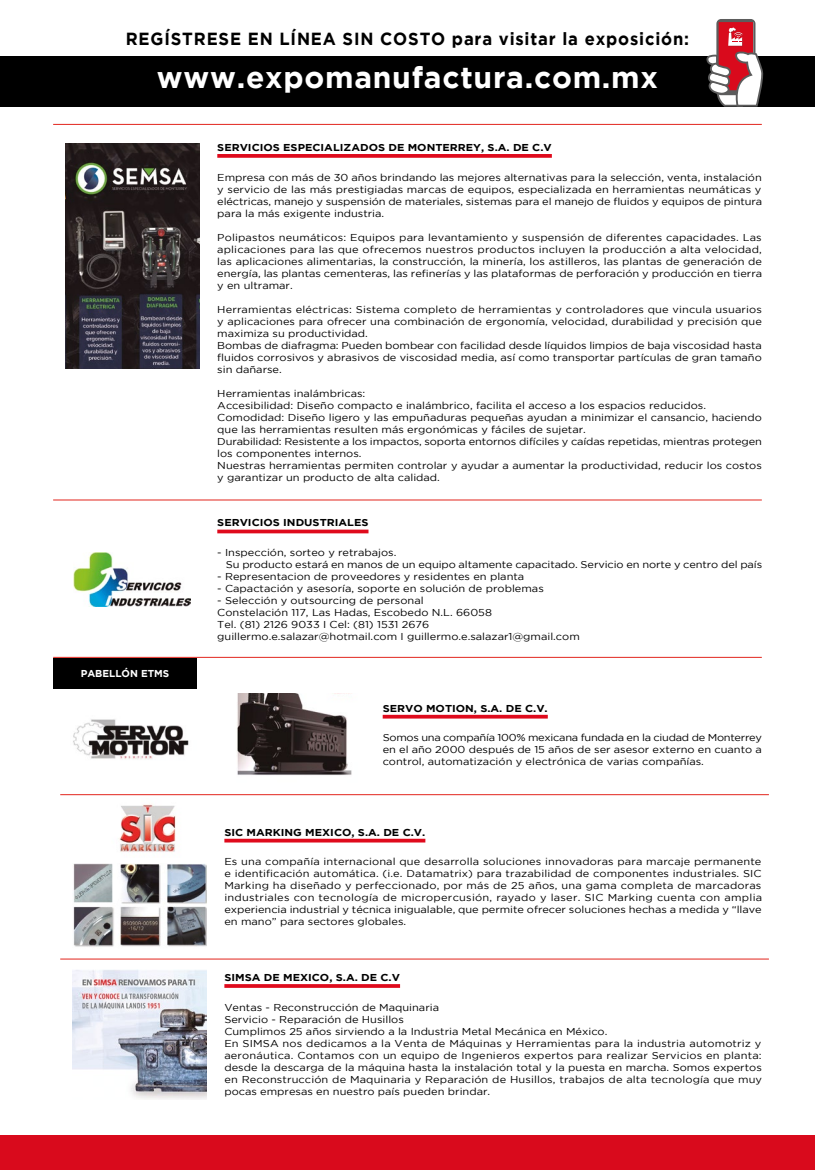
<style>
.page{position:relative;width:815px;height:1170px;background:#fff}
.page>*{position:absolute;margin:0;border:0;box-sizing:border-box;transform-origin:0 0}
.t1{font:700 30px "Gotham";letter-spacing:.025em;color:#fff}
.t2{font:700 17.5px "Gotham";letter-spacing:.05em;color:#000;scale:.95 1}
.t3{font:10px/12px "Gotham";color:#000;scale:1.1 1}
.t4{font:700 10px "Gotham";color:#000;scale:1.1 1}
.t5{font:700 10px "Gotham";color:#fff}
</style>
<div class="page">
<div style="left:0;top:1134px;width:815px;height:35px;background:#d90a1c"></div>
<div style="left:0;top:56px;width:815px;height:51px;background:#000"></div>
<svg style="left:706px;top:19px;width:57px;height:88px"></svg>
<div style="left:53px;top:657px;width:144px;height:31px;background:#000"></div>
<hr style="left:53px;top:124px;width:709px;height:1px;background:#e2251d">
<hr style="left:53px;top:499px;width:709px;height:1px;background:#e2251d">
<hr style="left:60px;top:794px;width:709px;height:1px;background:#e2251d">
<hr style="left:60px;top:958px;width:709px;height:1px;background:#e2251d">
<hr style="left:53px;top:657px;width:709px;height:1px;background:#e2251d">
<svg style="left:217px;top:154px;width:335px;height:4px"></svg>
<svg style="left:217px;top:529px;width:151px;height:4px"></svg>
<svg style="left:224px;top:838px;width:201px;height:4px"></svg>
<hr style="left:224px;top:984px;width:176px;height:3px;background:#df0a1c">
<svg style="left:383px;top:714px;width:165px;height:4px"></svg>
<img style="left:66px;top:144px;width:133px;height:224px">
<img style="left:74px;top:553px;width:117px;height:53px">
<img style="left:118px;top:804px;width:58px;height:48px">
<img style="left:73px;top:863px;width:133px;height:84px">
<img style="left:73px;top:969px;width:133px;height:129px">
<img style="left:73px;top:719px;width:116px;height:41px">
<img style="left:237px;top:693px;width:115px;height:82px">
<h2 class="t2" style="left:126px;top:28px;width:594px">REGÍSTRESE EN LÍNEA SIN COSTO para visitar la exposición:</h2>
<h1 class="t1" style="left:157px;top:60px;width:503px">www.expomanufactura.com.mx</h1>
<p class="t5" style="left:81px;top:667px;width:90px">PABELLÓN ETMS</p>
<p class="t4" style="left:217px;top:141px;width:306px">SERVICIOS ESPECIALIZADOS DE MONTERREY, S.A. DE C.V</p>
<p class="t3" style="left:217px;top:171px;width:497px;text-align:justify">Empresa con más de 30 años brindando las mejores alternativas para la selección, venta, instalación y servicio de las más prestigiadas marcas de equipos, especializada en herramientas neumáticas y eléctricas, manejo y suspensión de materiales, sistemas para el manejo de fluidos y equipos de pintura para la más exigente industria.</p>
<p class="t3" style="left:217px;top:231px;width:497px;text-align:justify">Polipastos neumáticos: Equipos para levantamiento y suspensión de diferentes capacidades. Las aplicaciones para las que ofrecemos nuestros productos incluyen la producción a alta velocidad, las aplicaciones alimentarias, la construcción, la minería, los astilleros, las plantas de generación de energía, las plantas cementeras, las refinerías y las plataformas de perforación y producción en tierra y en ultramar.</p>
<p class="t3" style="left:217px;top:303px;width:497px">Herramientas eléctricas: Sistema completo de herramientas y controladores que vincula usuarios y aplicaciones para ofrecer una combinación de ergonomía, velocidad, durabilidad y precisión que maximiza su productividad.<br>Bombas de diafragma: Pueden bombear con facilidad desde líquidos limpios de baja viscosidad hasta fluidos corrosivos y abrasivos de viscosidad media, así como transportar partículas de gran tamaño sin dañarse.</p>
<p class="t3" style="left:217px;top:387px;width:497px">Herramientas inalámbricas:<br>Accesibilidad: Diseño compacto e inalámbrico, facilita el acceso a los espacios reducidos.<br>Comodidad: Diseño ligero y las empuñaduras pequeñas ayudan a minimizar el cansancio, haciendo que las herramientas resulten más ergonómicas y fáciles de sujetar.<br>Durabilidad: Resistente a los impactos, soporta entornos difíciles y caídas repetidas, mientras protegen los componentes internos.<br>Nuestras herramientas permiten controlar y ayudar a aumentar la productividad, reducir los costos y garantizar un producto de alta calidad.</p>
<p class="t4" style="left:217px;top:517px;width:139px">SERVICIOS INDUSTRIALES</p>
<p class="t3" style="left:226px;top:546px;width:489px;text-indent:-9px">- Inspección, sorteo y retrabajos.<br>Su producto estará en manos de un equipo altamente capacitado. Servicio en norte y centro del país</p>
<p class="t3" style="left:217px;top:570px;width:281px">- Representacion de proveedores y residentes en planta</p>
<p class="t3" style="left:217px;top:582px;width:298px">- Capactación y asesoría, soporte en solución de problemas</p>
<p class="t3" style="left:217px;top:594px;width:331px">- Selección y outsourcing de personal<br>Constelación 117, Las Hadas, Escobedo N.L. 66058<br>Tel. (81) 2126 9033 I Cel: (81) 1531 2676 guillermo.e.salazar@hotmail.com I guillermo.e.salazar1@gmail.com</p>
<p class="t4" style="left:383px;top:702px;width:152px">SERVO MOTION, S.A. DE C.V.</p>
<p class="t3" style="left:383px;top:731px;width:346px;text-align:justify">Somos una compañía 100% mexicana fundada en la ciudad de Monterrey en el año 2000 después de 15 años de ser asesor externo en cuanto a control, automatización y electrónica de varias compañías.</p>
<p class="t4" style="left:224px;top:826px;width:184px">SIC MARKING MEXICO, S.A. DE C.V.</p>
<p class="t3" style="left:224px;top:855px;width:490px;text-align:justify">Es una compañía internacional que desarrolla soluciones innovadoras para marcaje permanente e identificación automática. (i.e. Datamatrix) para trazabilidad de componentes industriales. SIC Marking ha diseñado y perfeccionado, por más de 25 años, una gama completa de marcadoras industriales con tecnología de micropercusión, rayado y laser. SIC Marking cuenta con amplia experiencia industrial y técnica inigualable, que permite ofrecer soluciones hechas a medida y “llave en mano” para sectores globales.</p>
<p class="t4" style="left:224px;top:971px;width:161px">SIMSA DE MEXICO, S.A. DE C.V</p>
<p class="t3" style="left:224px;top:1000px;width:490px">Ventas - Reconstrucción de Maquinaria<br>Servicio - Reparación de Husillos<br>Cumplimos 25 años sirviendo a la Industria Metal Mecánica en México.<br>En SIMSA nos dedicamos a la Venta de Máquinas y Herramientas para la industria automotriz y aeronáutica. Contamos con un equipo de Ingenieros expertos para realizar Servicios en planta: desde la descarga de la máquina hasta la instalación total y la puesta en marcha. Somos expertos en Reconstrucción de Maquinaria y Reparación de Husillos, trabajos de alta tecnología que muy pocas empresas en nuestro país pueden brindar.</p>
</div>
